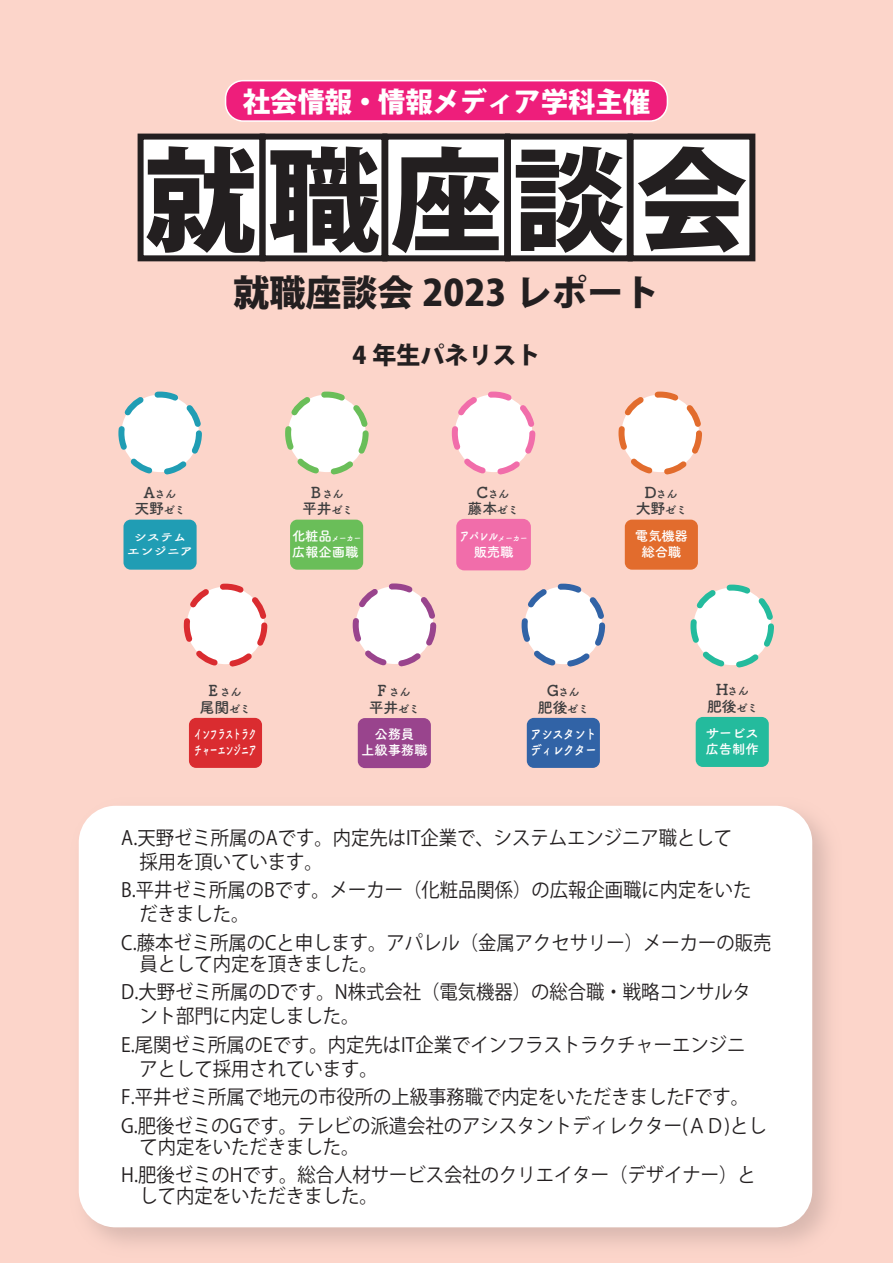
<style>
.page{position:relative;width:893px;height:1263px;background:#fcd5ca}
.page>*{position:absolute;margin:0;border:0;box-sizing:border-box;transform-origin:0 0}
.t1{font:800 111.75px "Koz Go Pr 6 N";letter-spacing:.095em;color:#231f20}
.t2{font:800 36px "Koz Go Pr 6 N";color:#231f20}
.t3{font:800 27.45px "Koz Go Pr 6 N";letter-spacing:-.005em;color:#fff}
.t4{font:800 24px "Koz Go Pr 6 N";color:#231f20}
.t5{font:19.5px/24px "Koz Go Pr 6 N";color:#231f20;scale:.94 1}
.t6{font:15px "Tsuku B Rd Gothic Std B";letter-spacing:-.02em;color:#3e3e3f}
.t7{font:13.5px/16.2px "Tsuku B Rd Gothic Std B";letter-spacing:-.02em;color:#fff;text-align:center}
.t8{font:13.5px/16.2px "Tsuku B Rd Gothic Std B";letter-spacing:-.02em;color:#fff;scale:.59 1}
.t9{font:13.5px/16.2px "Tsuku B Rd Gothic Std B";letter-spacing:-.02em;color:#fff;scale:.83 1}
.t10{font:13.5px/16.2px "Tsuku B Rd Gothic Std B";letter-spacing:-.02em;color:#fff;text-align:center;scale:.72 1}
.t11{font:11.25px "Tsuku B Rd Gothic Std B";letter-spacing:-.07em;color:#3e3e3f}
.t12{font:10.95px/13.2px "Tsuku B Rd Gothic Std B";letter-spacing:-.02em;color:#fff;text-align:center;scale:1.22 1}
.t13{font:7.5px "Tsuku B Rd Gothic Std B";color:#fff}
.s1{font-size:15px}
.s2{font-size:11.25px}
.s3{font-size:13.5px}
.s4{font-size:7.5px}
</style>
<div class="page">
<img style="left:78px;top:806px;width:750px;height:438px">
<div style="left:79px;top:806px;width:733px;height:421px;background:#fff;border-radius:37px"></div>
<div style="left:138px;top:134px;width:127px;height:127px;background:#fff;border:6px solid #231f20"></div>
<div style="left:260px;top:134px;width:127px;height:127px;background:#fff;border:6px solid #231f20"></div>
<div style="left:382px;top:134px;width:128px;height:127px;background:#fff;border:6px solid #231f20"></div>
<div style="left:505px;top:134px;width:128px;height:127px;background:#fff;border:6px solid #231f20"></div>
<div style="left:628px;top:134px;width:127px;height:127px;background:#fff;border:6px solid #231f20"></div>
<div style="left:226px;top:81px;width:441px;height:40px;background:#ee1e7b;border-radius:18px"></div>
<div style="left:225px;top:80px;width:443px;height:42px;border:2px solid #fff;border-radius:18px"></div>
<div style="left:123px;top:520px;width:74px;height:50px;background:#209db4;border-radius:7px"></div>
<div style="left:121px;top:395px;width:78px;height:77px;background:#fff;border-radius:50%"></div>
<div style="left:118px;top:392px;width:84px;height:83px;border:6px dashed #209db4;border-radius:50%"></div>
<div style="left:290px;top:520px;width:73px;height:50px;background:#6abe59;border-radius:7px"></div>
<div style="left:288px;top:395px;width:78px;height:77px;background:#fff;border-radius:50%"></div>
<div style="left:285px;top:392px;width:84px;height:83px;border:6px dashed #6abe59;border-radius:50%"></div>
<div style="left:456px;top:519px;width:75px;height:51px;background:#f16daa;border:2px solid #f16daa;border-radius:7px"></div>
<div style="left:455px;top:395px;width:77px;height:77px;background:#fff;border-radius:50%"></div>
<div style="left:452px;top:392px;width:83px;height:83px;border:6px dashed #f16daa;border-radius:50%"></div>
<div style="left:625px;top:520px;width:73px;height:50px;background:#e26c2d;border-radius:7px"></div>
<div style="left:621px;top:395px;width:78px;height:77px;background:#fff;border-radius:50%"></div>
<div style="left:618px;top:392px;width:84px;height:83px;border:6px dashed #e26c2d;border-radius:50%"></div>
<div style="left:189px;top:718px;width:73px;height:50px;background:#da2c30;border-radius:7px"></div>
<div style="left:187px;top:587px;width:77px;height:77px;background:#fff;border-radius:50%"></div>
<div style="left:184px;top:584px;width:83px;height:83px;border:6px dashed #da2c30;border-radius:50%"></div>
<div style="left:358px;top:718px;width:73px;height:50px;background:#99448d;border-radius:7px"></div>
<div style="left:356px;top:586px;width:77px;height:78px;background:#fff;border-radius:50%"></div>
<div style="left:353px;top:583px;width:83px;height:84px;border:6px dashed #99448d;border-radius:50%"></div>
<div style="left:527px;top:718px;width:73px;height:50px;background:#3163a6;border-radius:7px"></div>
<div style="left:525px;top:587px;width:77px;height:77px;background:#fff;border-radius:50%"></div>
<div style="left:522px;top:584px;width:83px;height:83px;border:6px dashed #3163a6;border-radius:50%"></div>
<div style="left:696px;top:717px;width:73px;height:50px;background:#24bb9d;border-radius:7px"></div>
<div style="left:693px;top:588px;width:78px;height:77px;background:#fff;border-radius:50%"></div>
<div style="left:690px;top:585px;width:84px;height:83px;border:6px dashed #24bb9d;border-radius:50%"></div>
<h3 class="t3" style="left:243px;top:86px;width:409px">社会情報・情報メディア学科主催</h3>
<h1 class="t1" style="left:145px;top:138px;width:604px">就職座談会</h1>
<h2 class="t2" style="left:234px;top:272px;width:427px">就職座談会 2023 レポート</h2>
<p class="t4" style="left:352px;top:341px;width:189px">4 年生パネリスト</p>
<p class="t11" style="left:143px;top:485px;width:34px"><span class="s1">A</span>さん</p>
<p class="t6" style="left:135px;top:497px;width:53px">天野<span class="s2">ゼミ</span></p>
<p class="t12" style="left:127px;top:530px;width:56px">システムエンジニア</p>
<p class="t11" style="left:311px;top:485px;width:34px"><span class="s1">B</span>さん</p>
<p class="t6" style="left:302px;top:497px;width:53px">平井<span class="s2">ゼミ</span></p>
<p class="t13" style="left:292px;top:532px;width:71px"><span class="s3">化粧品</span>メーカー</p>
<p class="t7" style="left:292px;top:543px;width:68px">広報企画職</p>
<p class="t11" style="left:477px;top:485px;width:34px"><span class="s1">C</span>さん</p>
<p class="t6" style="left:468px;top:497px;width:53px">藤本<span class="s2">ゼミ</span></p>
<p class="t10" style="left:460px;top:527px;width:96px">アパレル<span class="s4">メーカー</span>販売職</p>
<p class="t11" style="left:645px;top:485px;width:34px"><span class="s1">D</span>さん</p>
<p class="t6" style="left:636px;top:497px;width:53px">大野<span class="s2">ゼミ</span></p>
<p class="t7" style="left:635px;top:527px;width:55px">電気機器総合職</p>
<p class="t11" style="left:209px;top:683px;width:34px"><span class="s1">E</span> さん</p>
<p class="t6" style="left:200px;top:695px;width:53px">尾関<span class="s2">ゼミ</span></p>
<p class="t8" style="left:194px;top:725px;width:108px">インフラストラクチャーエンジニア</p>
<p class="t11" style="left:378px;top:683px;width:34px"><span class="s1">F</span> さん</p>
<p class="t6" style="left:369px;top:695px;width:53px">平井<span class="s2">ゼミ</span></p>
<p class="t7" style="left:361px;top:725px;width:68px">公務員<br>上級事務職</p>
<p class="t11" style="left:547px;top:683px;width:34px"><span class="s1">G</span>さん</p>
<p class="t6" style="left:538px;top:695px;width:53px">肥後<span class="s2">ゼミ</span></p>
<p class="t9" style="left:530px;top:725px;width:81px">アシスタントディレクター</p>
<p class="t11" style="left:716px;top:682px;width:34px"><span class="s1">H</span>さん</p>
<p class="t6" style="left:707px;top:694px;width:53px">肥後<span class="s2">ゼミ</span></p>
<p class="t7" style="left:706px;top:724px;width:55px;text-align:left">サービス広告制作</p>
<p class="t5" style="left:121px;top:826px;width:651px">A.天野ゼミ所属のAです。内定先はIT企業で、システムエンジニア職として　採用を頂いています。</p>
<p class="t5" style="left:121px;top:878px;width:672px">B.平井ゼミ所属のBです。メーカー（化粧品関係）の広報企画職に内定をいた　だきました。</p>
<p class="t5" style="left:121px;top:932px;width:693px;line-height:21px">C.藤本ゼミ所属のCと申します。アパレル（金属アクセサリー）メーカーの販売　員として内定を頂きました。</p>
<p class="t5" style="left:121px;top:980px;width:671px">D.大野ゼミ所属のDです。N株式会社（電気機器）の総合職・戦略コンサルタ　ント部門に内定しました。</p>
<p class="t5" style="left:121px;top:1033px;width:665px">E.尾関ゼミ所属のEです。内定先はIT企業でインフラストラクチャーエンジニ　アとして採用されています。</p>
<p class="t5" style="left:121px;top:1083px;width:688px;line-height:28.5px">F.平井ゼミ所属で地元の市役所の上級事務職で内定をいただきましたFです。<br>G.肥後ゼミのGです。テレビの派遣会社のアシスタントディレクター(ＡＤ)とし</p>
<p class="t5" style="left:121px;top:1133px;width:677px;line-height:28.5px">　て内定をいただきました。<br>H.肥後ゼミのHです。総合人材サービス会社のクリエイター（デザイナー）と</p>
<p class="t5" style="left:121px;top:1184px;width:275px">　して内定をいただきました。</p>
</div>
